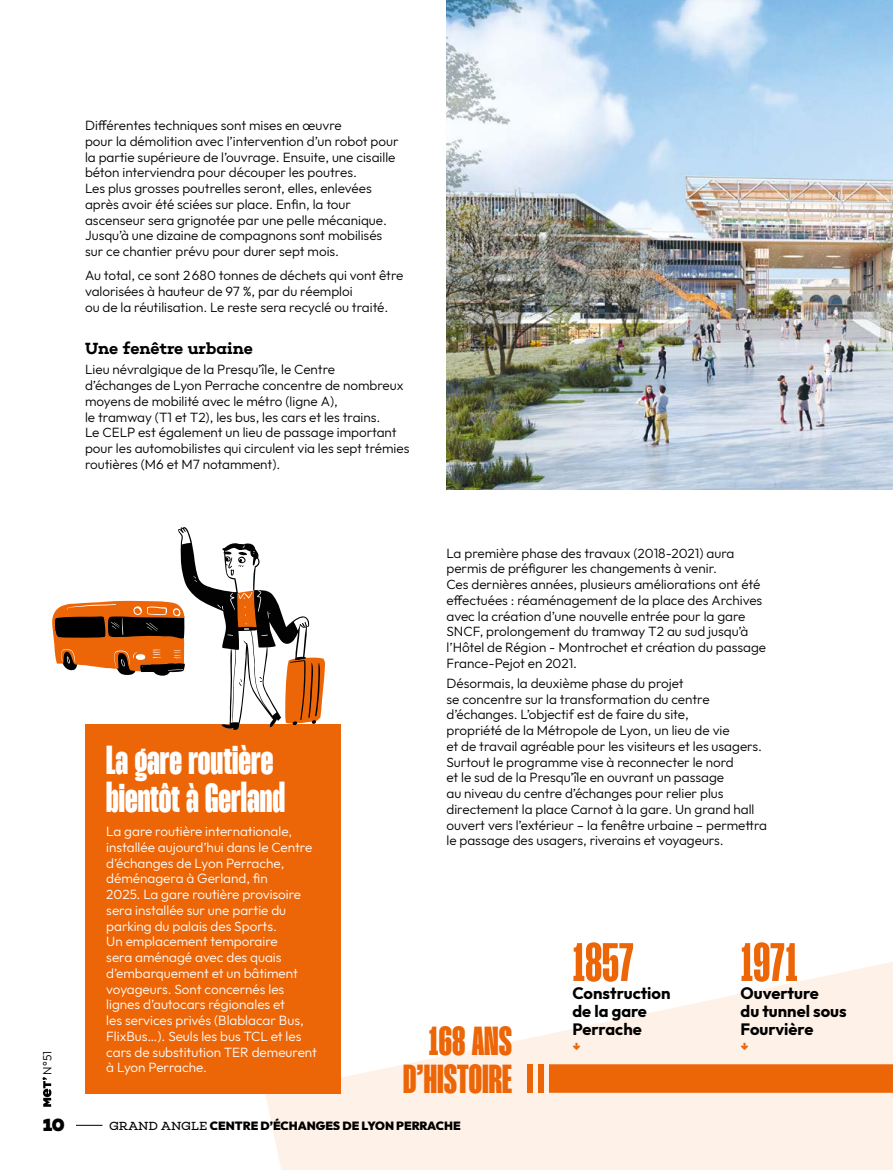
<style>
.page{position:relative;width:893px;height:1170px;background:#fff}
.page>*{position:absolute;margin:0;border:0;box-sizing:border-box;transform-origin:0 0}
.Chiffres-Cles_Chiffre_MeT{font:700 54px "Mango Grotesque";letter-spacing:-.005em;color:#ec6608}
.Encadré_Titre_MeT{font:900 40.5px/37.5px "Mango Grotesque";color:#fff}
.Encadré_Titre_MeT-2{font:900 40.5px/37.5px "Mango Grotesque";color:#ec6608;text-align:right}
.t1{font:900 18px "Choplin";color:#000}
.Chiffres-Cles_Texte_MeT{font:700 16.5px/18px "Outfit";color:#000}
.Inter-titres_MeT{font:600 16.5px "Choplin";letter-spacing:-.01em;color:#000}
.Courant_MeT{font:300 13.5px/15.8px "Outfit";color:#000}
.Courant_MeT-2{font:300 13.5px/15.8px "Outfit";color:#fff}
.Inter-titres_MeT-2{font:300 13.5px/15.8px "Outfit";color:#000}
.t2{font:900 12px "Outfit";color:#000}
.t3{font:300 12px "Outfit";color:#000}
.Legende-et-note_MeT{font:900 10.5px "Choplin";color:#ec6608}
.s1{font-family:"Choplin";font-weight:400}
</style>
<div class="page">
<svg style="left:265px;top:961px;width:628px;height:208px;fill:#fef1e8"></svg>
<div style="left:548px;top:1064px;width:345px;height:28px;background:#ec6608"></div>
<div style="left:526px;top:1049px;width:23px;height:56px;background:#fef1e8"></div>
<div style="left:538px;top:1064px;width:5px;height:28px;background:#ec6608"></div>
<div style="left:527px;top:1064px;width:6px;height:28px;background:#ec6608"></div>
<div style="left:85px;top:724px;width:255px;height:369px;background:#ec6608"></div>
<img style="left:446px;top:0;width:447px;height:489px">
<svg style="left:52px;top:527px;width:273px;height:203px"></svg>
<svg style="left:76px;top:1124px;width:26px;height:1px"></svg>
<svg style="left:43px;top:1077px;width:8px;height:29px"></svg>
<p class="t3" style="left:40px;top:1074px;width:25px;rotate:-90deg">N°51</p>
<p class="Courant_MeT" style="left:85px;top:118px;width:315px">Différentes techniques sont mises en œuvre<br>pour la démolition avec l’intervention d’un robot pour la partie supérieure de l’ouvrage. Ensuite, une cisaille béton interviendra pour découper les poutres.<br>Les plus grosses poutrelles seront, elles, enlevées après avoir été sciées sur place. Enfin, la tour ascenseur sera grignotée par une pelle mécanique.<br>Jusqu’à une dizaine de compagnons sont mobilisés sur ce chantier prévu pour durer sept mois.</p>
<p class="Courant_MeT" style="left:85px;top:268px;width:320px">Au total, ce sont 2680 tonnes de déchets qui vont être valorisées à hauteur de 97 %, par du réemploi<br>ou de la réutilisation. Le reste sera recyclé ou traité.</p>
<h3 class="Inter-titres_MeT" style="left:85px;top:339px;width:169px">Une fenêtre urbaine</h3>
<p class="Courant_MeT" style="left:85px;top:362px;width:326px">Lieu névralgique de la Presqu’île, le Centre<br>d’échanges de Lyon Perrache concentre de nombreux moyens de mobilité avec le métro (ligne A),<br>le tramway (T1 et T2), les bus, les cars et les trains.<br>Le CELP est également un lieu de passage important pour les automobilistes qui circulent via les sept trémies routières (M6 et M7 notamment).</p>
<h3 class="Encadré_Titre_MeT" style="left:106px;top:741px;width:180px">La gare routière bientôt à Gerland</h3>
<p class="Courant_MeT-2" style="left:106px;top:823px;width:212px">La gare routière internationale, installée aujourd’hui dans le Centre d’échanges de Lyon Perrache, déménagera à Gerland, fin<br>2025. La gare routière provisoire sera installée sur une partie du parking du palais des Sports.<br>Un emplacement temporaire<br>sera aménagé avec des quais d’embarquement et un bâtiment voyageurs. Sont concernés les lignes d’autocars régionales et<br>les services privés (Blablacar Bus,<br>FlixBus…). Seuls les bus TCL et les cars de substitution TER demeurent à Lyon Perrache.</p>
<h3 class="Inter-titres_MeT-2" style="left:446px;top:545px;width:321px">La première phase des travaux (2018-2021) aura permis de préfigurer les changements à venir.<br>Ces dernières années, plusieurs améliorations ont été effectuées : réaménagement de la place des Archives avec la création d’une nouvelle entrée pour la gare SNCF, prolongement du tramway T2 au sud jusqu’à l’Hôtel de Région - Montrochet et création du passage France-Pejot en 2021.</h3>
<p class="Courant_MeT" style="left:446px;top:675px;width:322px">Désormais, la deuxième phase du projet<br>se concentre sur la transformation du centre d’échanges. L’objectif est de faire du site,<br>propriété de la Métropole de Lyon, un lieu de vie<br>et de travail agréable pour les visiteurs et les usagers.<br>Surtout le programme vise à reconnecter le nord<br>et le sud de la Presqu’île en ouvrant un passage<br>au niveau du centre d’échanges pour relier plus directement la place Carnot à la gare. Un grand hall ouvert vers l’extérieur – la fenêtre urbaine – permettra le passage des usagers, riverains et voyageurs.</p>
<h3 class="Encadré_Titre_MeT-2" style="left:403px;top:1022px;width:110px">168 ANS<br>D’HISTOIRE</h3>
<h4 class="Chiffres-Cles_Chiffre_MeT" style="left:572px;top:937px;width:63px">1857</h4>
<p class="Chiffres-Cles_Texte_MeT" style="left:572px;top:984px;width:100px">Construction de la gare<br>Perrache</p>
<p class="Legende-et-note_MeT" style="left:572px;top:1039px;width:10px">↓</p>
<h4 class="Chiffres-Cles_Chiffre_MeT" style="left:740px;top:937px;width:59px">1971</h4>
<p class="Chiffres-Cles_Texte_MeT" style="left:740px;top:984px;width:108px">Ouverture<br>du tunnel sous<br>Fourvière</p>
<p class="Legende-et-note_MeT" style="left:740px;top:1039px;width:10px">↓</p>
<h3 class="t1" style="left:43px;top:1113px;width:24px">10</h3>
<p class="t2" style="left:109px;top:1117px;width:353px"><span class="s1">GRAND ANGLE</span> CENTRE D’ÉCHANGES DE LYON PERRACHE</p>
</div>
